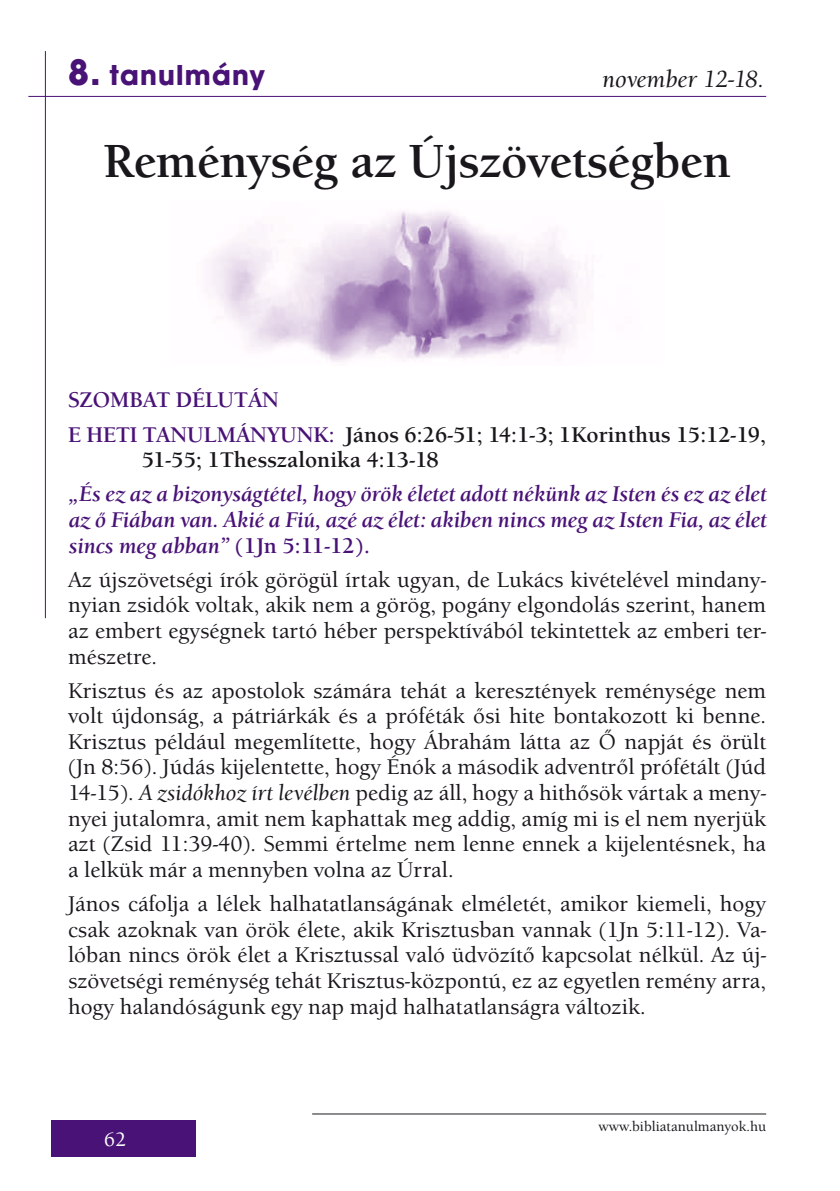
<style>
.page{position:relative;width:840px;height:1191px;background:#fff}
.page>*{position:absolute;margin:0;border:0;box-sizing:border-box;transform-origin:0 0}
.t1{font:700 48px "Berkeley Old Sty Itc TEE";letter-spacing:-.01em;color:#1a171c}
.t2{font:700 30px "Avant Gar Got Itc TEE";letter-spacing:.04em;color:#491276}
.t3{font:italic 500 24px "Berkeley Old Sty Itc TEE";color:#1a171c}
.t4{font:500 22px/25.6px "Berkeley Old Sty Itc TEE";color:#1a171c;text-align:justify}
.t5{font:italic 700 22px/25.6px "Berkeley Old Sty Itc TEE";color:#491276;text-align:justify}
.t6{font:700 22px/34px "Berkeley Old Sty Itc TEE";color:#1a171c}
.t7{font:500 20px "Berkeley Old Sty Itc TEE";color:#fff}
.t8{font:500 14px "Berkeley Old Sty Itc TEE";color:#1a171c}
.s1{font-size:38px}
.s2{color:#491276}
.s3{font-style:normal}
.s4{font-style:italic}
</style>
<div class="page">
<div style="left:51px;top:1120px;width:145px;height:37px;background:#491276"></div>
<hr style="left:28px;top:96px;width:737px;height:1px;background:#491276">
<hr style="left:45px;top:51px;width:1px;height:567px;background:#491276">
<img style="left:210px;top:211px;width:368px;height:151px">
<hr style="left:312px;top:1113px;width:453px;height:1px;background:#1a171c">
<h2 class="t2" style="left:68px;top:57px;width:198px"><span class="s1">8.</span> tanulmány</h2>
<p class="t3" style="left:601px;top:65px;width:163px">november 12-18.</p>
<h1 class="t1" style="left:103px;top:133px;width:628px">Reménység az Újszövetségben</h1>
<p class="t6" style="left:68px;top:383px;width:699px"><span class="s2">SZOMBAT DÉLUTÁN<br>e HETI TANULMÁNYUNK:</span> János 6:26-51; 14:1-3; 1Korinthus 15:12-19,</p>
<p class="t6" style="left:142px;top:443px;width:298px">51-55; 1Thesszalonika 4:13-18</p>
<p class="t5" style="left:68px;top:481px;width:699px">„És ez az a bizonyságtétel, hogy örök életet adott nékünk az Isten és ez az élet az ő Fiában van. Akié a Fiú, azé az élet: akiben nincs meg az Isten Fia, az élet sincs meg abban” <span class="s3">(1Jn 5:11-12).</span></p>
<p class="t4" style="left:68px;top:566px;width:699px">Az újszövetségi írók görögül írtak ugyan, de Lukács kivételével mindan - nyian zsidók voltak, akik nem a görög, pogány elgondolás szerint, hanem az embert egységnek tartó héber perspektívából tekintettek az emberi ter&shy;mészetre.</p>
<p class="t4" style="left:68px;top:677px;width:699px">Krisztus és az apostolok számára tehát a keresztények reménysége nem volt újdonság, a pátriárkák és a próféták ősi hite bontakozott ki benne.<br>Krisztus például megemlítette, hogy Ábrahám látta az Ő napját és örült (Jn 8:56). Júdás kijelentette, hogy Énók a második adventről prófétált (Júd 14-15). <span class="s4">A zsidókhoz írt levélben</span> pedig az áll, hogy a hithősök vártak a men - nyei jutalomra, amit nem kaphattak meg addig, amíg mi is el nem nyerjük azt (Zsid 11:39-40). Semmi értelme nem lenne ennek a kijelentésnek, ha a lelkük már a mennyben volna az Úrral.</p>
<p class="t4" style="left:68px;top:891px;width:699px">János cáfolja a lélek halhatatlanságának elméletét, amikor kiemeli, hogy csak azoknak van örök élete, akik Krisztusban vannak (1Jn 5:11-12). Va&shy;lóban nincs örök élet a Krisztussal való üdvözítő kapcsolat nélkül. Az új&shy;szövetségi reménység tehát Krisztus-központú, ez az egyetlen remény arra, hogy halandóságunk egy nap majd halhatatlanságra változik.</p>
<p class="t7" style="left:104px;top:1128px;width:24px">62</p>
<p class="t8" style="left:598px;top:1118px;width:169px">www.bibliatanulmanyok.hu</p>
</div>
